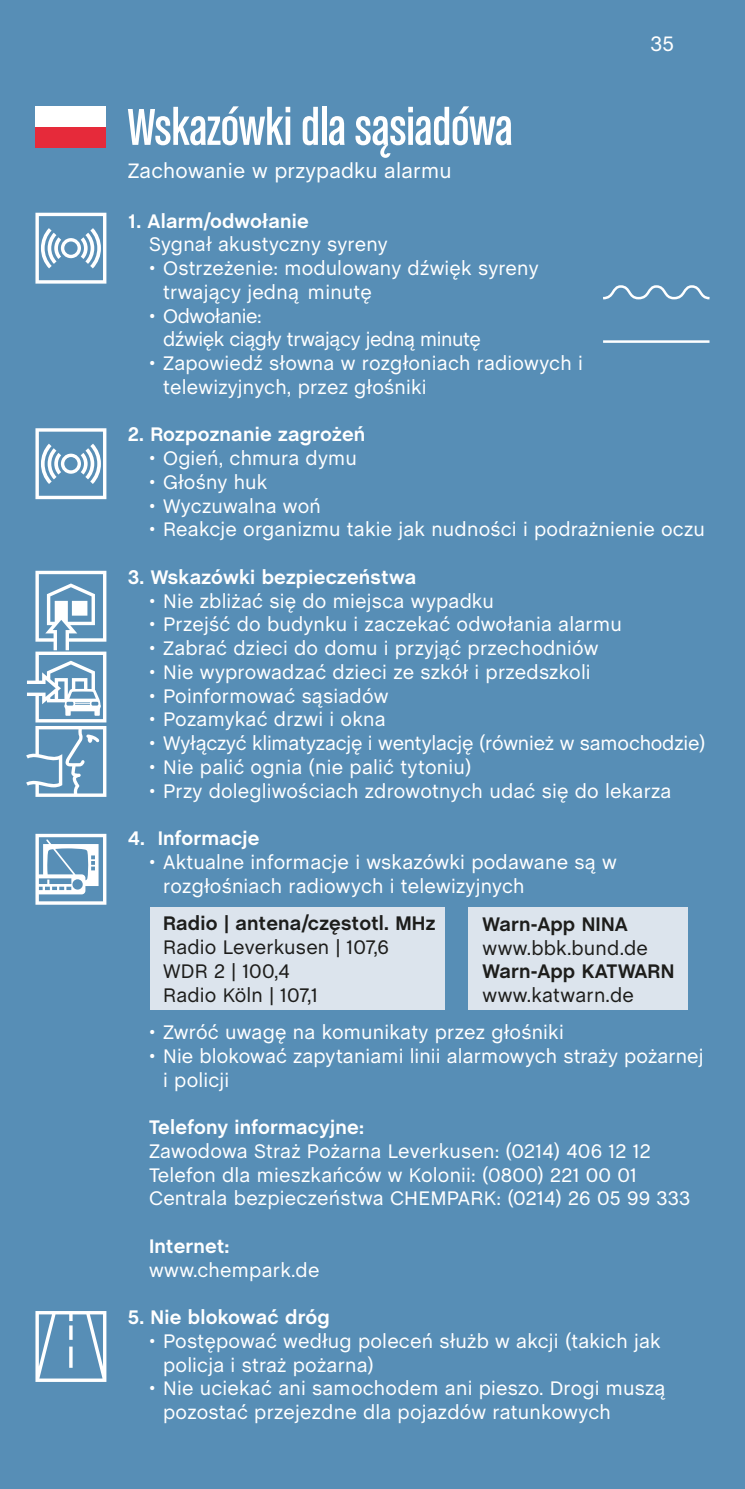
<style>
.page{position:relative;width:745px;height:1489px;background:#fff}
.page>*{position:absolute;margin:0;border:0;box-sizing:border-box;transform-origin:0 0}
.t1{font:condensed 55px "Chalet";color:#fff}
.t2{font:21.25px "Chalet";letter-spacing:.01em;color:#fff}
.t3{font:20px/23.8px "Chalet";letter-spacing:.01em;color:#fff}
.t4{font:700 20px "Chalet";letter-spacing:.01em;color:#fff}
.t5{font:20px/23.8px "Chalet";letter-spacing:.01em;color:#1d1d1b}
.t6{font:20px "Chalet";letter-spacing:-.01em;color:#fff}
.t7{font:700 20px "Chalet";letter-spacing:.01em;color:#1d1d1b}
.t8{font:20px/23.8px "Chalet";letter-spacing:-.02em;color:#fff}
</style>
<div class="page">
<div style="left:0;top:0;width:744px;height:1488px;background:#578eb6"></div>
<div style="left:150px;top:906px;width:294px;height:103px;background:#dce4ed"></div>
<div style="left:35px;top:106px;width:71px;height:21px;background:#fff"></div>
<div style="left:35px;top:127px;width:71px;height:21px;background:#e62a3a"></div>
<svg style="left:603px;top:285px;width:107px;height:15px"></svg>
<hr style="left:602px;top:340px;width:107px;height:3px;background:#fff">
<div style="left:468px;top:907px;width:219px;height:103px;background:#dce4ed"></div>
<svg style="left:35px;top:213px;width:71px;height:70px"></svg>
<svg style="left:35px;top:428px;width:71px;height:71px"></svg>
<svg style="left:26px;top:570px;width:80px;height:226px"></svg>
<svg style="left:35px;top:833px;width:71px;height:71px"></svg>
<svg style="left:35px;top:1311px;width:71px;height:70px"></svg>
<svg style="left:380px;top:145px;width:10px;height:13px"></svg>
<h1 class="t1" style="left:128px;top:97px;width:386px">Wskazówki dla sasiadówa</h1>
<p class="t2" style="left:128px;top:154px;width:325px">Zachowanie w przypadku alarmu</p>
<p class="t2" style="left:650px;top:27px;width:25px">35</p>
<p class="t4" style="left:128px;top:209px;width:182px">1. Alarm/odwołanie</p>
<p class="t3" style="left:149px;top:231px;width:240px">Sygnał akustyczny syreny</p>
<p class="t3" style="left:163px;top:255px;width:376px;text-indent:-14px">• Ostrzeżenie: modulowany dźwięk syreny trwający jedną minutę</p>
<p class="t8" style="left:163px;top:302px;width:319px;text-indent:-14px">• Odwołanie:<br>dźwięk ciągły trwający jedną minutę</p>
<p class="t3" style="left:163px;top:349px;width:421px;text-indent:-14px">• Zapowiedź słowna w rozgłoniach radiowych i telewizyjnych, przez głośniki</p>
<p class="t4" style="left:128px;top:422px;width:239px">2. Rozpoznanie zagrożeń</p>
<p class="t3" style="left:149px;top:444px;width:209px">• Ogień, chmura dymu</p>
<p class="t3" style="left:149px;top:468px;width:120px">• Głośny huk</p>
<p class="t3" style="left:149px;top:492px;width:173px">• Wyczuwalna woń</p>
<p class="t3" style="left:149px;top:516px;width:557px">• Reakcje organizmu takie jak nudności i podrażnienie oczu</p>
<p class="t4" style="left:128px;top:565px;width:290px">3. Wskazówki bezpieczeństwa</p>
<p class="t3" style="left:149px;top:587px;width:346px">• Nie zbliżać się do miejsca wypadku</p>
<p class="t3" style="left:149px;top:611px;width:474px">• Przejść do budynku i zaczekać odwołania alarmu</p>
<p class="t3" style="left:149px;top:634px;width:451px">• Zabrać dzieci do domu i przyjąć przechodniów</p>
<p class="t3" style="left:149px;top:658px;width:443px">• Nie wyprowadzać dzieci ze szkół i przedszkoli</p>
<p class="t3" style="left:149px;top:682px;width:241px">• Poinformować sąsiadów</p>
<p class="t3" style="left:149px;top:706px;width:238px">• Pozamykać drzwi i okna</p>
<p class="t6" style="left:149px;top:727px;width:557px">• Wyłączyć klimatyzację i wentylację (również w samochodzie)</p>
<p class="t3" style="left:149px;top:753px;width:324px">• Nie palić ognia (nie palić tytoniu)</p>
<p class="t3" style="left:149px;top:777px;width:523px">• Przy dolegliwościach zdrowotnych udać się do lekarza</p>
<p class="t4" style="left:128px;top:826px;width:133px">4. Informacje</p>
<p class="t3" style="left:163px;top:848px;width:454px;text-indent:-14px">• Aktualne informacje i wskazówki podawane są w rozgłośniach radiowych i telewizyjnych</p>
<p class="t7" style="left:163px;top:911px;width:273px">Radio | antena/częstotl. MHz</p>
<p class="t5" style="left:163px;top:933px;width:227px">Radio Leverkusen | 107,6<br>WDR 2 | 100,4<br>Radio Köln | 107,1</p>
<p class="t3" style="left:149px;top:1018px;width:416px">• Zwróć uwagę na komunikaty przez głośniki</p>
<p class="t3" style="left:163px;top:1042px;width:541px;text-indent:-14px">• Nie blokować zapytaniami linii alarmowych straży pożarnej i policji</p>
<p class="t4" style="left:149px;top:1115px;width:216px">Telefony informacyjne:</p>
<p class="t3" style="left:149px;top:1137px;width:542px">Zawodowa Straż Pożarna Leverkusen: (0214) 406 12 12<br>Telefon dla mieszkańców w Kolonii: (0800) 221 00 01<br>Centrala bezpieczeństwa CHEMPARK: (0214) 26 05 99 333</p>
<p class="t4" style="left:149px;top:1233px;width:82px">Internet:</p>
<p class="t3" style="left:149px;top:1255px;width:172px">www.chempark.de</p>
<p class="t4" style="left:128px;top:1305px;width:204px">5. Nie blokować dróg</p>
<p class="t3" style="left:163px;top:1327px;width:499px;text-indent:-14px">• Postępować według poleceń służb w akcji (takich jak policja i straż pożarna)</p>
<p class="t3" style="left:163px;top:1374px;width:503px;text-indent:-14px">• Nie uciekać ani samochodem ani pieszo. Drogi muszą pozostać przejezdne dla pojazdów ratunkowych</p>
<p class="t7" style="left:482px;top:912px;width:147px">Warn-App NINA</p>
<p class="t5" style="left:482px;top:934px;width:167px">www.bbk.bund.de</p>
<p class="t7" style="left:482px;top:959px;width:193px">Warn-App KATWARN</p>
<p class="t5" style="left:482px;top:981px;width:153px">www.katwarn.de</p>
</div>
